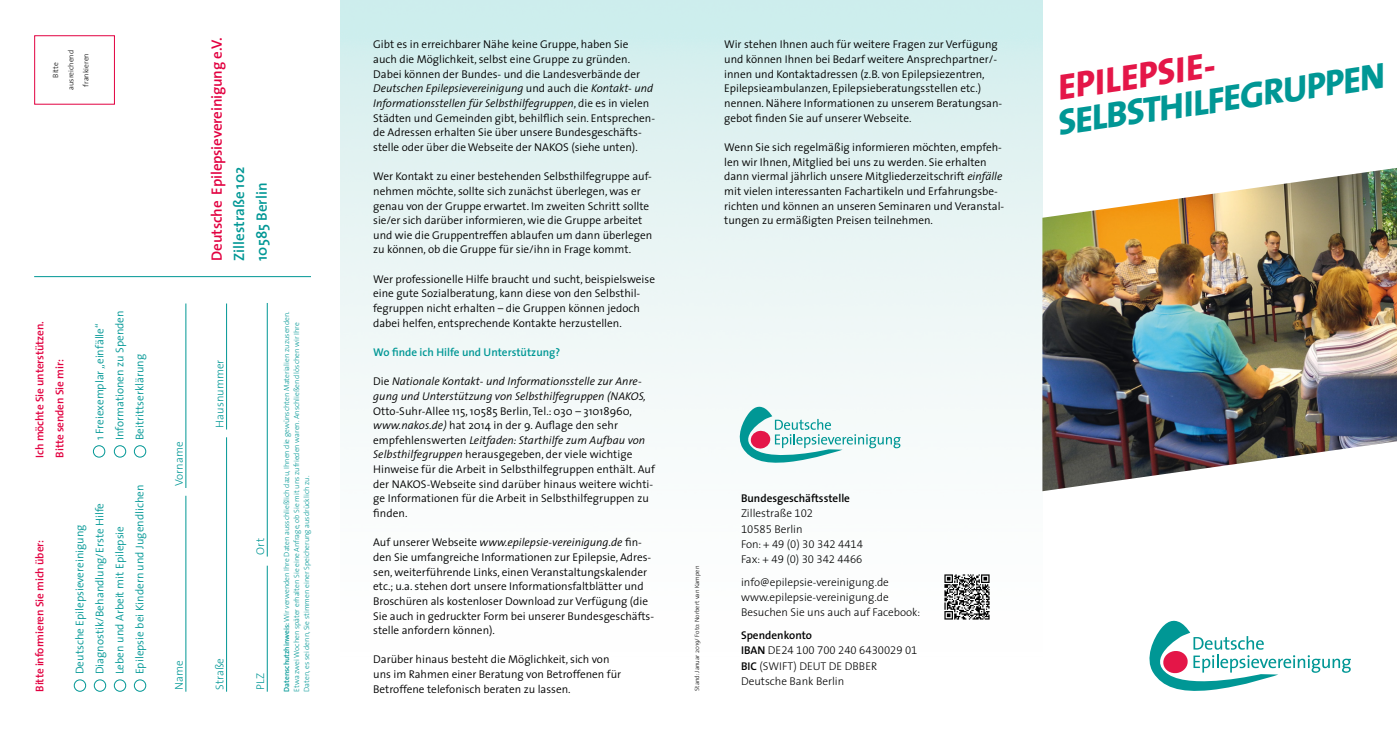
<style>
.page{position:relative;width:1397px;height:745px;background:#fff}
.page>*{position:absolute;margin:0;border:0;box-sizing:border-box;transform-origin:0 0}
.t1{font:italic 800 36.25px "The Sans";color:#009795}
.t2{font:italic 800 36.25px "The Sans";color:#e41648}
.t3{font:600 15px "The Sans";letter-spacing:-.01em;color:#e20040}
.t4{font:600 15px/22.5px "The Sans";color:#009795}
.t5{font:300 11.25px/14.6px "The Sans";color:#000}
.t6{font:300 11.25px/20px "The Sans";color:#009795}
.t7{font:300 11.25px/15.2px "The Sans";color:#000}
.t8{font:italic 300 11.25px/14.6px "The Sans";letter-spacing:.005em;color:#000}
.t9{font:600 11.25px/20px "The Sans";letter-spacing:-.01em;color:#e20040}
.t10{font:11.25px/15.2px "The Sans Light Expert";color:#000}
.t11{font:600 11.25px/15.2px "The Sans";color:#000}
.t12{font:300 11.25px "The Sans";color:#009795}
.t13{font:600 11.25px "The Sans";color:#009795}
.t14{font:300 7.5px/10px "The Sans";color:#009795}
.t15{font:300 7.5px/15.2px "The Sans";color:#000;text-align:center}
.t16{font:300 6.25px "The Sans";color:#000}
.s1{font-weight:600}
.s2{font-style:italic}
.s3{font-style:normal}
.s4{font-weight:300}
.s5{font-family:"The Sans Light Expert";font-weight:400}
.s6{font-family:"The Sans";font-weight:300}
.s7{font-family:"The Sans";font-weight:600}
</style>
<div class="page">
<svg style="left:1149px;top:620px;width:201px;height:71px"></svg>
<img style="left:1042px;top:168px;width:354px;height:323px">
<svg style="left:735px;top:404px;width:165px;height:60px"></svg>
<img style="left:931px;top:561px;width:71px;height:59px">
<hr style="left:34px;top:276px;width:277px;height:1px;background:#009795">
<hr style="left:185px;top:495px;width:1px;height:196px;background:#009795">
<hr style="left:185px;top:303px;width:1px;height:184px;background:#009795">
<hr style="left:226px;top:437px;width:1px;height:254px;background:#009795">
<hr style="left:267px;top:303px;width:1px;height:253px;background:#009795">
<hr style="left:226px;top:303px;width:1px;height:126px;background:#009795">
<hr style="left:267px;top:565px;width:1px;height:126px;background:#009795">
<div style="left:34px;top:35px;width:81px;height:70px;background:#fff;border:1px solid #e20040"></div>
<div style="left:74px;top:679px;width:12px;height:12px;border:1px solid #009795;border-radius:50%"></div>
<div style="left:134px;top:679px;width:12px;height:12px;border:1px solid #009795;border-radius:50%"></div>
<div style="left:114px;top:679px;width:12px;height:12px;border:1px solid #009795;border-radius:50%"></div>
<div style="left:94px;top:679px;width:12px;height:12px;border:1px solid #009795;border-radius:50%"></div>
<div style="left:134px;top:445px;width:12px;height:12px;border:1px solid #009795;border-radius:50%"></div>
<div style="left:114px;top:445px;width:12px;height:12px;border:1px solid #009795;border-radius:50%"></div>
<div style="left:93px;top:445px;width:12px;height:12px;border:1px solid #009795;border-radius:50%"></div>
<p class="t15" style="left:48px;top:90px;width:41px;rotate:-90deg">Bitte ausreichend frankieren</p>
<p class="t9" style="left:29px;top:457px;width:138px;rotate:-90deg">Ich möchte Sie unterstützen.<br>Bitte senden Sie mir:</p>
<p class="t6" style="left:89px;top:440px;width:131px;rotate:-90deg">1 Freiexemplar „einfälle“<br>Informationen zu Spenden<br>Beitrittserklärung</p>
<p class="t9" style="left:29px;top:691px;width:153px;rotate:-90deg">Bitte informieren Sie mich über:</p>
<p class="t6" style="left:69px;top:673px;width:191px;rotate:-90deg">Deutsche Epilepsievereinigung Diagnostik/Behandlung/Erste Hilfe Leben und Arbeit mit Epilepsie Epilepsie bei Kindern und Jugendlichen</p>
<p class="t12" style="left:170px;top:485px;width:46px;rotate:-90deg">Vorname</p>
<p class="t12" style="left:170px;top:689px;width:31px;rotate:-90deg">Name</p>
<h2 class="t3" style="left:204px;top:260px;width:224px;rotate:-90deg">Deutsche Epilepsievereinigung e.V.</h2>
<h2 class="t4" style="left:227px;top:260px;width:95px;rotate:-90deg">Zillestraße 102<br>10585 Berlin</h2>
<p class="t12" style="left:210px;top:427px;width:69px;rotate:-90deg">Hausnummer</p>
<p class="t12" style="left:210px;top:689px;width:33px;rotate:-90deg">Straße</p>
<p class="t12" style="left:251px;top:554px;width:18px;rotate:-90deg">Ort</p>
<p class="t12" style="left:251px;top:689px;width:18px;rotate:-90deg">PLZ</p>
<p class="t14" style="left:281px;top:691px;width:381px;rotate:-90deg"><span class="s1">Datenschutzhinweis:</span> Wir verwenden Ihre Daten ausschließlich dazu, Ihnen die gewünschten Materialien zuzusenden.<br>Etwa zwei Wochen später erhalten Sie eine Anfrage, ob Sie mit uns zufrieden waren. Anschließend löschen wir Ihre<br>Daten, es sei denn, Sie stimmen einer Speicherung ausdrücklich zu.</p>
<p class="t5" style="left:373px;top:37px;width:283px">Gibt es in erreichbarer Nähe keine Gruppe, haben Sie auch die Möglichkeit, selbst eine Gruppe zu gründen.<br>Dabei können der Bundes- und die Landesverbände der <span class="s2">Deutschen Epilepsievereinigung</span> und auch die <span class="s2">Kontakt- und Informationsstellen für Selbsthilfegruppen</span>, die es in vielen Städten und Gemeinden gibt, behilflich sein. Entsprechen&shy;de Adressen erhalten Sie über unsere Bundesgeschäfts&shy;stelle oder über die Webseite der NAKOS (siehe unten).</p>
<p class="t5" style="left:373px;top:169px;width:280px">Wer Kontakt zu einer bestehenden Selbsthilfegruppe auf&shy;nehmen möchte, sollte sich zunächst überlegen, was er genau von der Gruppe erwartet. Im zweiten Schritt sollte sie/er sich darüber informieren, wie die Gruppe arbeitet und wie die Gruppentreffen ablaufen um dann überlegen zu können, ob die Gruppe für sie/ihn in Frage kommt.</p>
<p class="t5" style="left:373px;top:271px;width:283px">Wer professionelle Hilfe braucht und sucht, beispielsweise eine gute Sozialberatung, kann diese von den Selbsthil&shy;fegruppen nicht erhalten – die Gruppen können jedoch dabei helfen, entsprechende Kontakte herzustellen.</p>
<p class="t13" style="left:373px;top:342px;width:188px">Wo finde ich Hilfe und Unterstützung?</p>
<p class="t8" style="left:373px;top:373px;width:274px"><span class="s3">Die</span> Nationale Kontakt- und Informationsstelle zur Anre&shy;gung und Unterstützung von Selbsthilfegruppen (NAKOS,</p>
<p class="t5" style="left:373px;top:403px;width:283px">Otto-Suhr-Allee 115, 10585 Berlin, Tel.: 030 – 31018960, <span class="s2">www.nakos.de)</span> hat 2014 in der 9. Auflage den sehr empfehlenswerten <span class="s2">Leitfaden: Starthilfe zum Aufbau von Selbsthilfegruppen</span> herausgegeben, der viele wichtige Hinweise für die Arbeit in Selbsthilfegruppen enthält. Auf der NAKOS-Webseite sind darüber hinaus weitere wichti&shy;ge Informationen für die Arbeit in Selbsthilfegruppen zu finden.</p>
<p class="t5" style="left:373px;top:534px;width:282px">Auf unserer Webseite <span class="s2">www.epilepsie-vereinigung.de</span> fin&shy;den Sie umfangreiche Informationen zur Epilepsie, Adres&shy;sen, weiterführende Links, einen Veranstaltungskalender etc.; u.a. stehen dort unsere Informationsfaltblätter und Broschüren als kostenloser Download zur Verfügung (die Sie auch in gedruckter Form bei unserer Bundesgeschäfts&shy;stelle anfordern können).</p>
<p class="t5" style="left:373px;top:651px;width:249px">Darüber hinaus besteht die Möglichkeit, sich von uns im Rahmen einer Beratung von Betroffenen für<br>Betroffene telefonisch beraten zu lassen.</p>
<p class="t5" style="left:724px;top:37px;width:279px">Wir stehen Ihnen auch für weitere Fragen zur Verfügung und können Ihnen bei Bedarf weitere Ansprechpartner/- innen und Kontaktadressen (z.B. von Epilepsiezentren, Epilepsieambulanzen, Epilepsieberatungsstellen etc.) nennen. Nähere Informationen zu unserem Beratungsan&shy;gebot finden Sie auf unserer Webseite.</p>
<p class="t5" style="left:724px;top:139px;width:281px">Wenn Sie sich regelmäßig informieren möchten, empfeh&shy;len wir Ihnen, Mitglied bei uns zu werden. Sie erhalten dann viermal jährlich unsere Mitgliederzeitschrift <span class="s2">einfälle </span>mit vielen interessanten Fachartikeln und Erfahrungsbe&shy;richten und können an unseren Seminaren und Veranstal&shy;tungen zu ermäßigten Preisen teilnehmen.</p>
<p class="t16" style="left:691px;top:690px;width:126px;rotate:-90deg">Stand: Januar 2019/ Foto: Norbert van Kampen</p>
<p class="t11" style="left:741px;top:490px;width:110px">Bundesgeschäftsstelle<br><span class="s4">Zillestraße</span> <span class="s5">102<br>10585</span> <span class="s4">Berlin</span></p>
<p class="t10" style="left:741px;top:535px;width:123px"><span class="s6">Fon:</span> + 49 (0) 30 342 4414<br><span class="s6">Fax:</span> + 49 (0) 30 342 4466</p>
<p class="t7" style="left:741px;top:573px;width:181px">info@epilepsie-vereinigung.de www.epilepsie-vereinigung.de<br>Besuchen Sie uns auch auf Facebook:</p>
<p class="t11" style="left:741px;top:627px;width:72px">Spendenkonto</p>
<p class="t10" style="left:741px;top:642px;width:178px"><span class="s7">IBAN</span> <span class="s6">DE</span>24 100 700 240 6430029 01</p>
<p class="t7" style="left:741px;top:657px;width:138px"><span class="s1">BIC</span> (SWIFT) DEUT DE DBBER<br>Deutsche Bank Berlin</p>
<h1 class="t2" style="left:1052px;top:57px;width:161px;rotate:-8deg">EPILEPSIE-</h1>
<h1 class="t1" style="left:1052px;top:92px;width:331px;rotate:-8deg">SELBSTHILFEGRUPPEN</h1>
</div>
